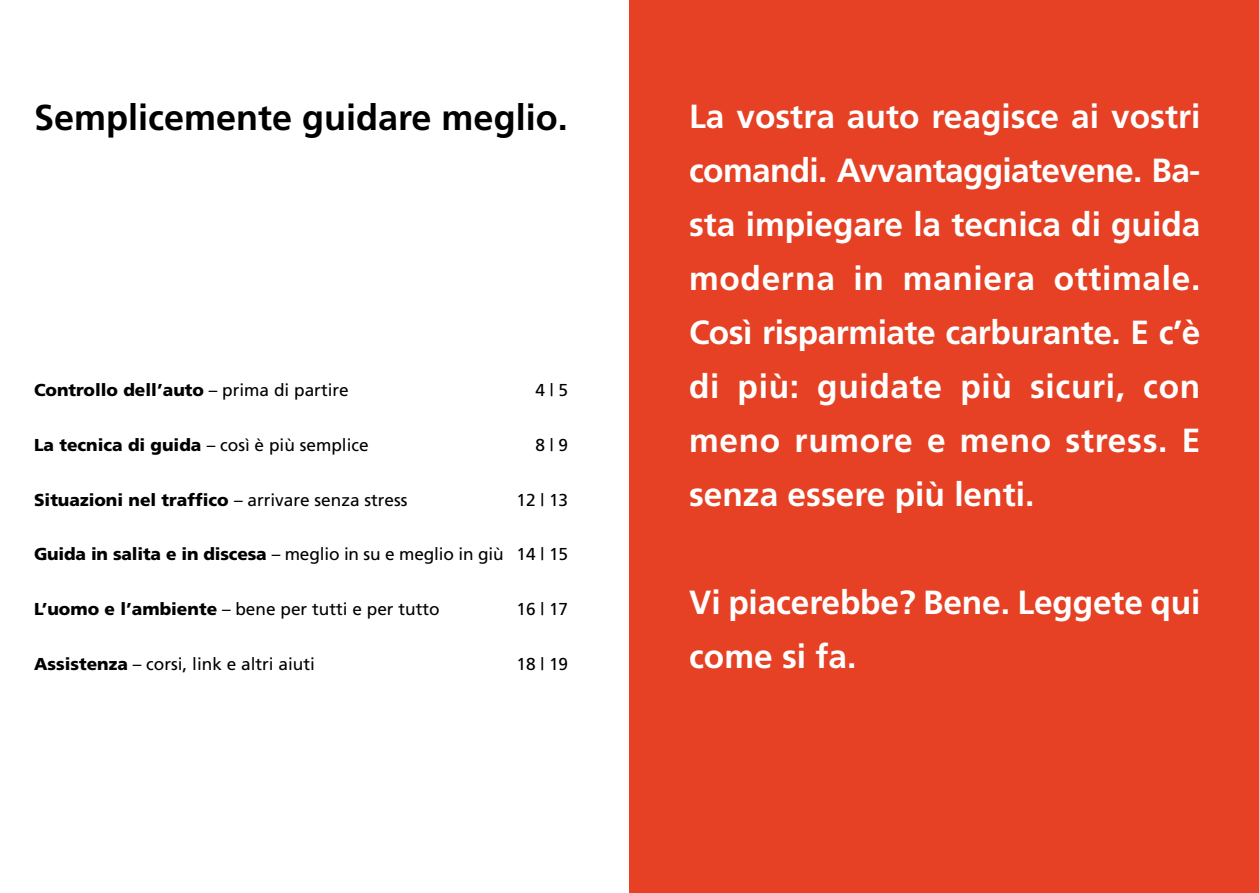
<style>
.page{position:relative;width:1259px;height:893px;background:#fff}
.page>*{position:absolute;margin:0;border:0;box-sizing:border-box;transform-origin:0 0}
.t1{font:700 36px "Frutiger";color:#000}
.t2{font:700 33.45px/54px "Frutiger";color:#fff;text-align:justify}
.t3{font:17.25px "Frutiger";color:#000}
.t4{font:900 17.25px "Frutiger";color:#000}
.s1{font-weight:400}
.s2{font-weight:900}
</style>
<div class="page">
<div style="left:629px;top:0;width:630px;height:893px;background:#e64124"></div>
<p class="t1" style="left:34px;top:96px;width:535px">Semplicemente guidare meglio.</p>
<p class="t2" style="left:689px;top:89px;width:513px">La vostra auto reagisce ai vostri comandi. Avvantaggiatevene. Ba&shy;sta impiegare la tecnica di guida moderna in maniera ottimale.<br>Così risparmiate carburante. E c’è di più: guidate più sicuri, con meno rumore e meno stress. E senza essere più lenti.</p>
<p class="t4" style="left:34px;top:380px;width:316px">Controllo dell’auto <span class="s1">– prima di partire</span></p>
<p class="t3" style="left:535px;top:380px;width:34px">4 | 5</p>
<p class="t3" style="left:34px;top:435px;width:336px"><span class="s2">La tecnica di guida</span> – così è più semplice</p>
<p class="t3" style="left:535px;top:435px;width:34px">8 | 9</p>
<p class="t4" style="left:34px;top:489px;width:375px">Situazioni nel traffico <span class="s1">– arrivare senza stress</span></p>
<p class="t3" style="left:516px;top:489px;width:53px">12 | 13</p>
<p class="t3" style="left:34px;top:544px;width:536px"><span class="s2">Guida in salita e in discesa</span> – meglio in su e meglio in giù 14 | 15</p>
<p class="t3" style="left:34px;top:599px;width:407px"><span class="s2">L’uomo e l’ambiente</span> – bene per tutti e per tutto</p>
<p class="t3" style="left:516px;top:599px;width:53px">16 | 17</p>
<p class="t3" style="left:34px;top:654px;width:282px"><span class="s2">Assistenza</span> – corsi, link e altri aiuti</p>
<p class="t3" style="left:516px;top:654px;width:53px">18 | 19</p>
<p class="t2" style="left:689px;top:575px;width:513px">Vi piacerebbe? Bene. Leggete qui come si fa.</p>
</div>
